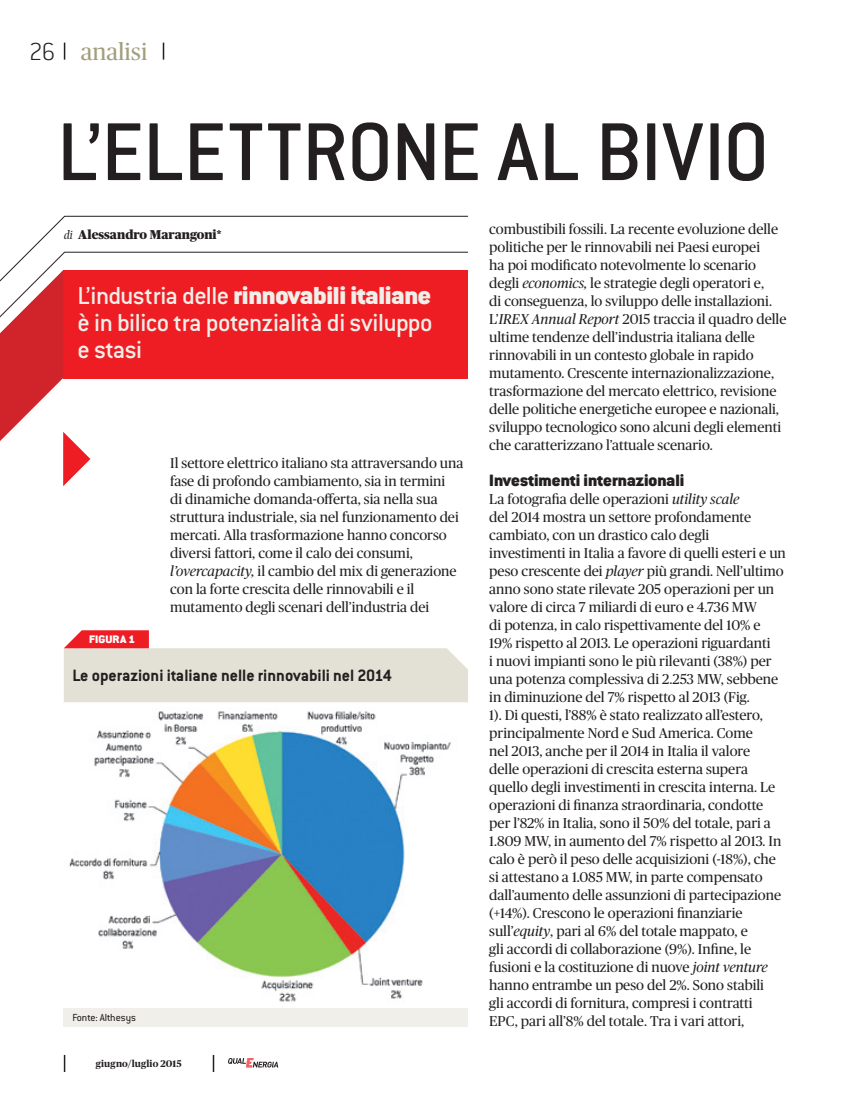
<style>
.page{position:relative;width:851px;height:1106px;background:#fff}
.page>*{position:absolute;margin:0;border:0;box-sizing:border-box;transform-origin:0 0}
.titolo{font:500 90px "Conduit ITC Std";letter-spacing:-.005em;color:#231f20}
.sommario{font:500 27px "Conduit ITC Std";letter-spacing:-.01em;color:#f1efea}
.sommario-2{font:900 27px "Conduit ITC Std";letter-spacing:-.01em;color:#f1efea}
.t1{font:200 27px "Conduit ITC Std";color:#231f20}
.t2{font:24px "Publico";color:#a29f7e}
.tabella_titolo{font:700 18px "Conduit ITC Std";color:#231f20}
.titolo_infratesto{font:900 18px "Conduit ITC Std";color:#231f20}
.testo_corrente{font:14.25px/18px "Publico";color:#231f20}
.firma{font:900 12.75px "Publico";color:#231f20}
.t3{font:900 12px "Conduit ITC Std";letter-spacing:.015em;color:#fff}
.credito_tabella{font:11.25px "Conduit ITC Std";color:#231f20}
.t4{font:700 9.75px "Publico";letter-spacing:.015em;color:#231f20}
.s1{font-family:"Photina MT Std";font-weight:400;font-style:italic}
.s2{font-weight:500}
.s3{font-style:italic}
</style>
<div class="page">
<svg style="left:64px;top:43px;width:1px;height:17px"></svg>
<svg style="left:163px;top:43px;width:1px;height:17px"></svg>
<svg style="left:228px;top:1058px;width:50px;height:9px"></svg>
<svg style="left:213px;top:1054px;width:1px;height:17px"></svg>
<svg style="left:64px;top:1054px;width:1px;height:17px"></svg>
<svg style="left:10px;top:216px;width:458px;height:54px"></svg>
<svg style="left:0;top:270px;width:90px;height:216px"></svg>
<div style="left:63px;top:270px;width:405px;height:108px;background:#ee1d23"></div>
<img style="left:69px;top:711px;width:382px;height:291px">
<svg style="left:64px;top:630px;width:404px;height:72px"></svg>
<div style="left:64px;top:1008px;width:404px;height:18px;background:#f1efea"></div>
<p class="t1" style="left:29px;top:35px;width:28px">26</p>
<p class="t2" style="left:81px;top:38px;width:68px">analisi</p>
<p class="titolo" style="left:57px;top:97px;width:713px">L’ELETTRONE AL BIVIO</p>
<p class="firma" style="left:64px;top:227px;width:159px"><span class="s1">di</span> Alessandro Marangoni*</p>
<p class="sommario-2" style="left:77px;top:281px;width:355px"><span class="s2">L’industria delle</span> rinnovabili italiane</p>
<p class="sommario" style="left:77px;top:306px;width:356px">è in bilico tra potenzialità di sviluppo</p>
<p class="sommario" style="left:77px;top:333px;width:66px">e stasi</p>
<p class="t3" style="left:89px;top:632px;width:48px">FIGURA 1</p>
<p class="testo_corrente" style="left:170px;top:454px;width:295px">Il settore elettrico italiano sta attraversando una fase di profondo cambiamento, sia in termini<br>di dinamiche domanda-offerta, sia nella sua struttura industriale, sia nel funzionamento dei mercati. Alla trasformazione hanno concorso diversi fattori, come il calo dei consumi, <span class="s3">l’overcapacity,</span> il cambio del mix di generazione con la forte crescita delle rinnovabili e il mutamento degli scenari dell’industria dei</p>
<p class="tabella_titolo" style="left:72px;top:664px;width:321px">Le operazioni italiane nelle rinnovabili nel 2014</p>
<p class="credito_tabella" style="left:72px;top:1010px;width:65px">Fonte: Althesys</p>
<p class="t4" style="left:96px;top:1058px;width:87px">giugno/luglio 2015</p>
<p class="testo_corrente" style="left:489px;top:220px;width:298px">combustibili fossili. La recente evoluzione delle politiche per le rinnovabili nei Paesi europei<br>ha poi modificato notevolmente lo scenario degli <span class="s3">economics,</span> le strategie degli operatori e,<br>di conseguenza, lo sviluppo delle installazioni.<br>L’<span class="s3">IREX Annual Report</span> 2015 traccia il quadro delle ultime tendenze dell’industria italiana delle rinnovabili in un contesto globale in rapido mutamento. Crescente internazionalizzazione, trasformazione del mercato elettrico, revisione delle politiche energetiche europee e nazionali, sviluppo tecnologico sono alcuni degli elementi che caratterizzano l’attuale scenario.</p>
<p class="titolo_infratesto" style="left:489px;top:470px;width:196px">Investimenti internazionali</p>
<p class="testo_corrente" style="left:489px;top:490px;width:298px">La fotografia delle operazioni <span class="s3">utility scale<br></span>del 2014 mostra un settore profondamente cambiato, con un drastico calo degli investimenti in Italia a favore di quelli esteri e un peso crescente dei <span class="s3">player</span> più grandi. Nell’ultimo anno sono state rilevate 205 operazioni per un valore di circa 7 miliardi di euro e 4.736 MW<br>di potenza, in calo rispettivamente del 10% e 19% rispetto al 2013. Le operazioni riguardanti<br>i nuovi impianti sono le più rilevanti (38%) per una potenza complessiva di 2.253 MW, sebbene in diminuzione del 7% rispetto al 2013 (Fig.<br>1). Di questi, l’88% è stato realizzato all’estero, principalmente Nord e Sud America. Come<br>nel 2013, anche per il 2014 in Italia il valore<br>delle operazioni di crescita esterna supera quello degli investimenti in crescita interna. Le operazioni di finanza straordinaria, condotte per l’82% in Italia, sono il 50% del totale, pari a 1.809 MW, in aumento del 7% rispetto al 2013. In calo è però il peso delle acquisizioni (-18%), che si attestano a 1.085 MW, in parte compensato dall’aumento delle assunzioni di partecipazione (+14%). Crescono le operazioni finanziarie sull’<span class="s3">equity</span>, pari al 6% del totale mappato, e<br>gli accordi di collaborazione (9%). Infine, le fusioni e la costituzione di nuove <span class="s3">joint venture </span>hanno entrambe un peso del 2%. Sono stabili<br>gli accordi di fornitura, compresi i contratti<br>EPC, pari all’8% del totale. Tra i vari attori,</p>
</div>
